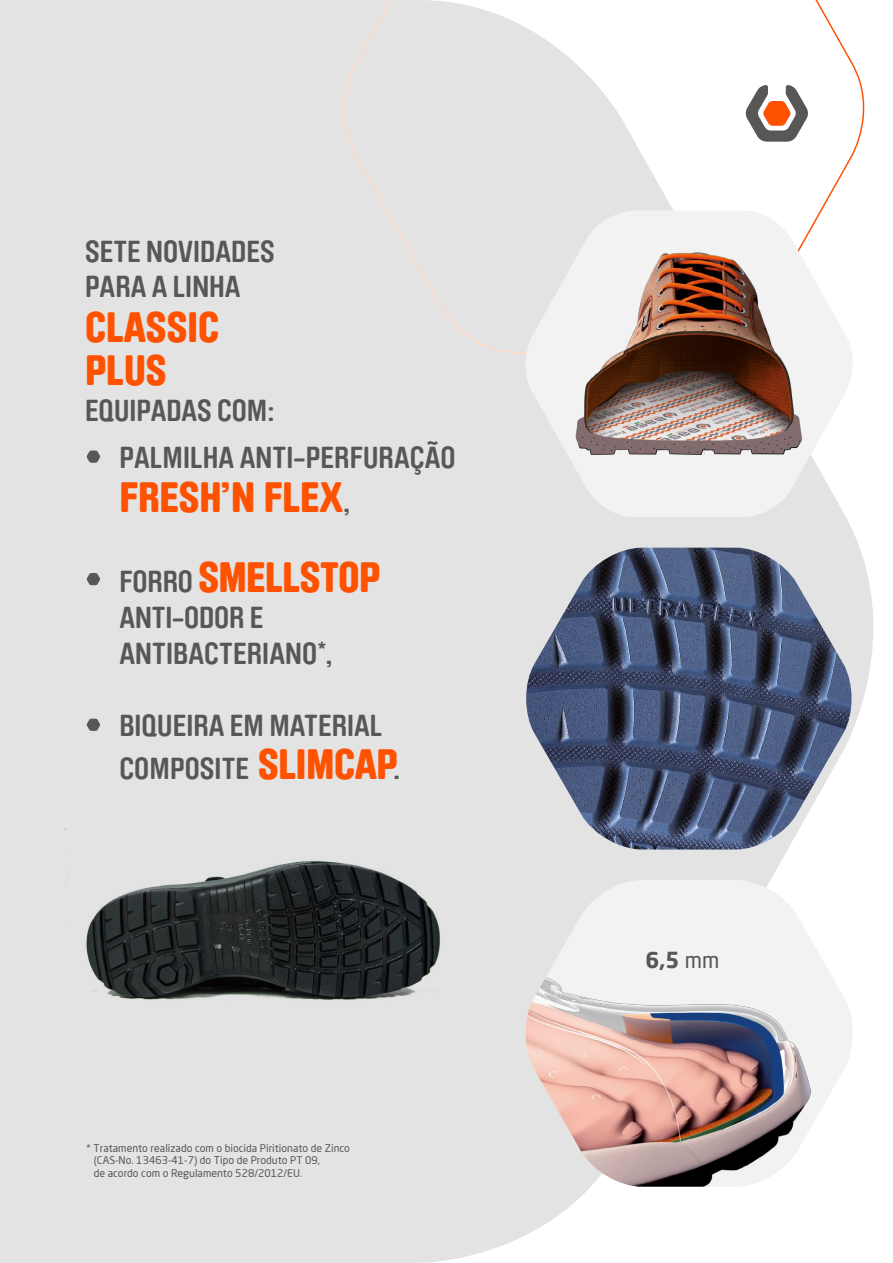
<style>
.page{position:relative;width:893px;height:1263px;background:#fff}
.page>*{position:absolute;margin:0;border:0;box-sizing:border-box;transform-origin:0 0}
.t1{font:900 42px/42.9px "Brauer Neue";letter-spacing:-.005em;color:#ff5200}
.t2{font:700 30px/35.7px "Brauer Neue";color:#575756}
.t3{font:700 21.75px "Neo Sans Pro";color:#575756}
.t4{font:10.5px/12.6px "Neo Sans Pro";color:#575756}
.s1{font-weight:700;font-size:30px;color:#575756}
.s2{font-weight:900;font-size:42px;color:#ff5200}
.s3{font-weight:400}
</style>
<div class="page">
<div style="left:0;top:0;width:873px;height:1263px;background:#e3e3e3"></div>
<svg style="left:523px;top:880px;width:333px;height:17px;fill:#f2f2f2"></svg>
<img style="left:523px;top:897px;width:333px;height:290px">
<img style="left:525px;top:548px;width:328px;height:301px">
<svg style="left:330px;top:0;width:543px;height:355px"></svg>
<svg style="left:746px;top:85px;width:62px;height:57px"></svg>
<img style="left:65px;top:829px;width:390px;height:194px">
<svg style="left:86px;top:450px;width:14px;height:13px"></svg>
<svg style="left:86px;top:573px;width:14px;height:12px"></svg>
<svg style="left:86px;top:719px;width:14px;height:12px"></svg>
<svg style="left:516px;top:210px;width:346px;height:307px"></svg>
<img style="left:523px;top:210px;width:289px;height:290px">
<h2 class="t2" style="left:85px;top:234px;width:191px">SETE NOVIDADES<br>PARA A LINHA</h2>
<h1 class="t1" style="left:85px;top:306px;width:136px">CLASSIC<br>PLUS</h1>
<h2 class="t2" style="left:119px;top:387px;width:338px;line-height:47px;text-indent:-34px">EQUIPADAS COM:<br>PALMILHA ANTI-PERFURAÇÃO</h2>
<h1 class="t1" style="left:119px;top:458px;width:262px;line-height:79.5px">FRESH’N FLEX<span class="s1">,<br>FORRO</span> SMELLSTOP</h1>
<h2 class="t2" style="left:119px;top:600px;width:215px">ANTI-ODOR E<br>ANTIBACTERIANO<sup>*</sup>,</h2>
<h2 class="t2" style="left:119px;top:703px;width:283px;line-height:44px">BIQUEIRA EM MATERIAL<br>COMPOSITE <span class="s2">SLIMCAP</span>.</h2>
<p class="t4" style="left:94px;top:1141px;width:258px;text-indent:-8px">* Tratamento realizado com o biocida Piritionato de Zinco (CAS-No. 13463-41-7) do Tipo de Produto PT 09,<br>de acordo com o Regulamento 528/2012/EU.</p>
<h3 class="t3" style="left:645px;top:946px;width:75px">6,5 <span class="s3">mm</span></h3>
</div>
